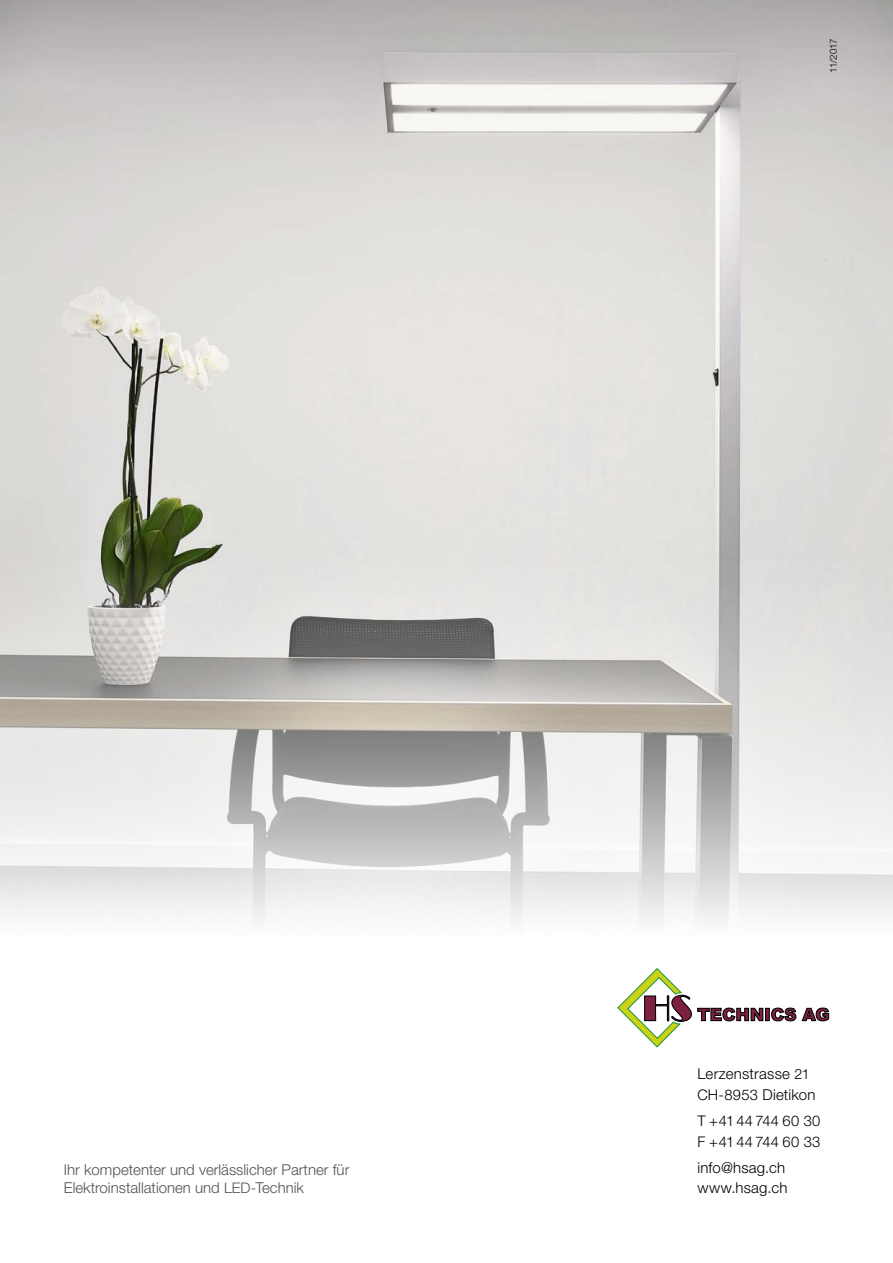
<style>
.page{position:relative;width:893px;height:1263px;background:#fff}
.page>*{position:absolute;margin:0;border:0;box-sizing:border-box;transform-origin:0 0}
.t1{font:300 15px/18.8px "Helvetica Neue LT";color:#515054}
.t2{font:300 15px/20.7px "Helvetica Neue LT";letter-spacing:.015em;color:#000}
.t3{font:300 14.7px/20.7px "Helvetica Neue LT";letter-spacing:.015em;color:#000}
.t4{font:300 9.75px "Helvetica Neue LT";letter-spacing:-.025em;color:#000}
.s1{font-size:14.7px}
.s2{font-size:14.25px}
</style>
<div class="page">
<img style="left:0;top:0;width:893px;height:922px">
<svg style="left:617px;top:968px;width:147px;height:79px"></svg>
<hr style="left:765px;top:1008px;width:4px;height:13px;background:#7e213e">
<div style="left:765px;top:1008px;width:5px;height:13px;border:1px solid #000"></div>
<svg style="left:771px;top:1007px;width:58px;height:15px"></svg>
<p class="t4" style="left:827px;top:73px;width:37px;rotate:-90deg">11/2017</p>
<p class="t1" style="left:64px;top:1159px;width:287px">Ihr kompetenter und verlässlicher Partner für<br>Elektroinstallationen und <span class="s1">LED</span>-Technik</p>
<p class="t2" style="left:697px;top:1063px;width:120px">Lerzenstrasse <span class="s2">21<br></span><span class="s1">CH-8953</span> Dietikon</p>
<p class="t3" style="left:697px;top:1110px;width:124px">T +41 44 744 60 30<br>F +41 44 744 60 33</p>
<p class="t2" style="left:697px;top:1157px;width:92px">info@hsag.ch www.hsag.ch</p>
</div>
